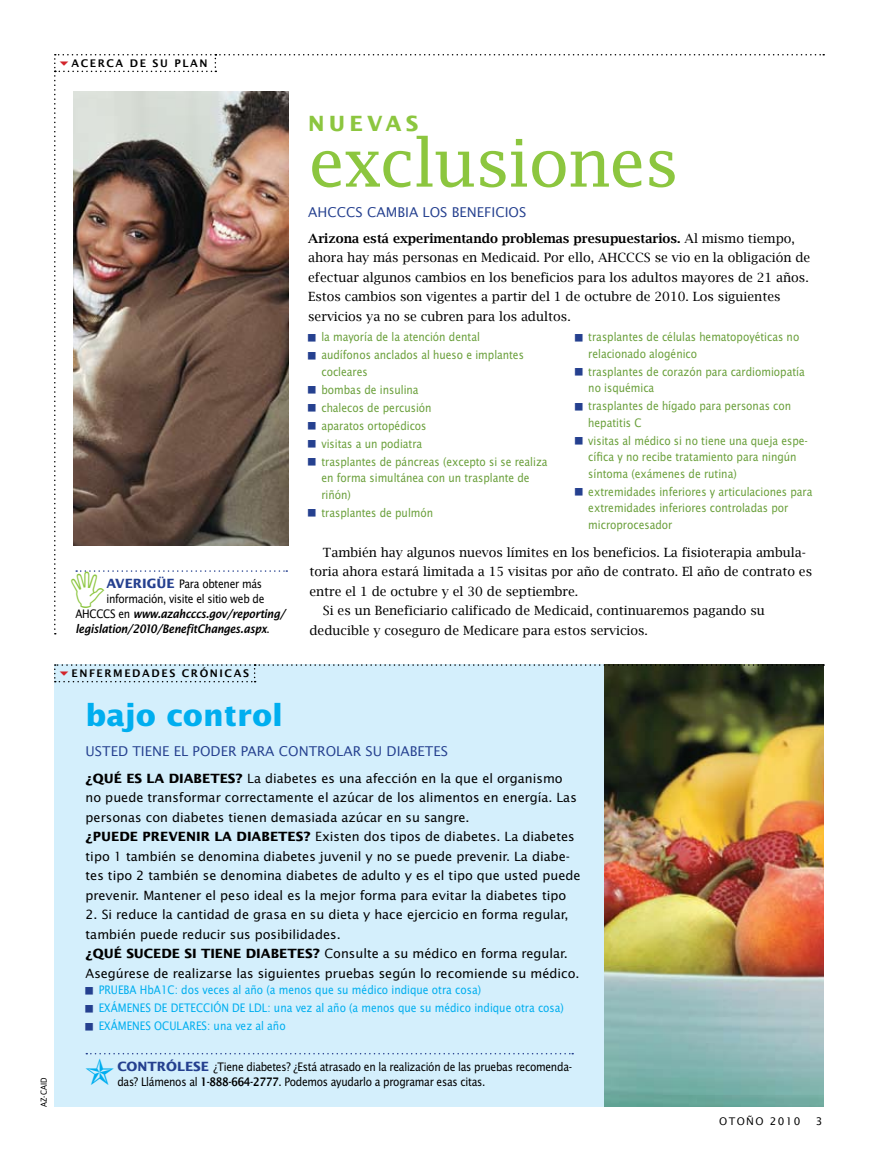
<style>
.page{position:relative;width:878px;height:1161px;background:#fff}
.page>*{position:absolute;margin:0;border:0;box-sizing:border-box;transform-origin:0 0}
.t1{font:66px "Lucida Fax";letter-spacing:-.03em;color:#8cc63f}
.t2{font:700 30px "Lucida Sans Std";color:#00aeef}
.t3{font:700 21px "Lucida Sans Std";color:#8cc63f}
.t4{font:13.5px "Lucida Sans Std";color:#25408f}
.t5{font:12.75px/19.5px "Lucida Sans Std";color:#000}
.t6{font:12.75px/16.5px "Lucida Sans Nar EF";color:#6ba03c}
.t7{font:12.75px/19.5px "Lucida Bright";color:#000}
.t8{font:12.75px/15px "Lucida Sans Nar EF";letter-spacing:-.02em;color:#000}
.t9{font:12.75px/18px "Lucida Sans Nar EF";color:#00aeef}
.t10{font:12.75px/15px "Lucida Sans Nar EF Dem Bol Ita";letter-spacing:-.02em;color:#000}
.t11{font:700 12.75px "Lucida Sans Std";color:#25408f}
.t12{font:600 10.5px "Lucida Sans";letter-spacing:.15em;color:#000}
.t13{font:10.5px "Lucida Sans Std";letter-spacing:.13em;color:#000}
.t14{font:9px "Lucida Sans Nar EF";color:#000}
.s1{font-family:"Lucida Sans Std";font-weight:700;color:#25408f}
.s2{font-family:"Lucida Sans Nar EF"}
.s3{font-weight:600}
.s4{font-weight:700}
.s5{font-family:"Lucida Sans Nar EF Dem Bol"}
</style>
<div class="page">
<div style="left:54px;top:664px;width:770px;height:443px;background:#d4effc"></div>
<img style="left:604px;top:682px;width:220px;height:425px">
<svg style="left:86px;top:1053px;width:487px;height:2px"></svg>
<svg style="left:54px;top:54px;width:770px;height:580px"></svg>
<svg style="left:54px;top:664px;width:770px;height:18px"></svg>
<p class="t14" style="left:39px;top:1107px;width:31px;rotate:-90deg">AZ-CAID</p>
<p class="t12" style="left:71px;top:57px;width:136px">ACERCA DE SU PLAN</p>
<p class="t8" style="left:106px;top:577px;width:160px"><span class="s1">AVERIGÜE</span> Para obtener más información, visite el sitio web de</p>
<p class="t10" style="left:75px;top:607px;width:211px"><span class="s2">AHCCCS en</span> www.azahcccs.gov/reporting/ legislation/2010/BenefitChanges.aspx<span class="s2">.</span></p>
<p class="t12" style="left:71px;top:667px;width:179px">EN FERMEDADES CRÓN ICAS</p>
<h3 class="t3" style="left:308px;top:112px;width:112px">Nueva s</h3>
<h1 class="t1" style="left:308px;top:125px;width:372px">exclusiones</h1>
<p class="t4" style="left:308px;top:204px;width:159px">AH CCCS CAM BIA LOS BENEFI</p>
<p class="t4" style="left:495px;top:204px;width:32px">CIOS</p>
<p class="t7" style="left:308px;top:229px;width:503px"><span class="s3">Arizona está experimentando problemas presupuestarios.</span> Al mismo tiempo, ahora hay más personas en Medicaid. Por ello, AHCCCS se vio en la obligación de efectuar algunos cambios en los beneficios para los adultos mayores de 21 años.<br>Estos cambios son vigentes a partir del 1 de octubre de 2010. Los siguientes servicios ya no se cubren para los adultos.</p>
<p class="t6" style="left:588px;top:329px;width:212px">trasplantes de células hematopoyéticas no relacionado alogénico</p>
<p class="t6" style="left:588px;top:363px;width:218px">trasplantes de corazón para cardiomiopatía no isquémica</p>
<p class="t6" style="left:588px;top:398px;width:204px">trasplantes de hígado para personas con hepatitis C</p>
<p class="t6" style="left:588px;top:432px;width:221px">visitas al médico si no tiene una queja espe&shy;cífica y no recibe tratamiento para ningún síntoma (exámenes de rutina)</p>
<p class="t6" style="left:588px;top:483px;width:225px">extremidades inferiores y articulaciones para extremidades inferiores controladas por microprocesador</p>
<p class="t7" style="left:323px;top:542px;width:484px">También hay algunos nuevos límites en los beneficios. La fisioterapia ambula-</p>
<p class="t7" style="left:309px;top:562px;width:504px">toria ahora estará limitada a 15 visitas por año de contrato. El año de contrato es</p>
<p class="t7" style="left:309px;top:581px;width:270px">entre el 1 de octubre y el 30 de septiembre.</p>
<p class="t7" style="left:323px;top:601px;width:443px">Si es un Beneficiario calificado de Medicaid, continuaremos pagando su</p>
<p class="t7" style="left:309px;top:620px;width:340px">deducible y coseguro de Medicare para estos servicios.</p>
<p class="t6" style="left:321px;top:328px;width:204px;line-height:18px">la mayoría de la atención dental audífonos anclados al hueso e implantes</p>
<p class="t6" style="left:321px;top:362px;width:228px;line-height:18px">cocleares<br>bombas de insulina<br>chalecos de percusión<br>aparatos ortopédicos<br>visitas a un podiatra<br>trasplantes de páncreas (excepto si se realiza</p>
<p class="t6" style="left:321px;top:470px;width:210px">en forma simultánea con un trasplante de riñón)</p>
<p class="t6" style="left:321px;top:504px;width:113px">trasplantes de pulmón</p>
<h2 class="t2" style="left:86px;top:699px;width:199px">bajo control</h2>
<p class="t4" style="left:86px;top:744px;width:26px">USTED</p>
<p class="t4" style="left:132px;top:744px;width:9px">TIENE</p>
<p class="t4" style="left:174px;top:744px;width:29px">EL PODER</p>
<p class="t4" style="left:241px;top:744px;width:10px">PARA</p>
<p class="t4" style="left:279px;top:744px;width:20px">CONTRO</p>
<p class="t4" style="left:336px;top:744px;width:113px">LAR SU DIABETES</p>
<p class="t5" style="left:86px;top:768px;width:496px"><span class="s4">¿QU É ES LA DIABETES?</span> La diabetes es una afección en la que el organismo no puede transformar correctamente el azúcar de los alimentos en energía. Las personas con diabetes tienen demasiada azúcar en su sangre.<br><span class="s4">¿PUEDE PREVENIR LA DIABETES?</span> Existen dos tipos de diabetes. La diabetes tipo 1 también se denomina diabetes juvenil y no se puede prevenir. La diabe&shy;tes tipo 2 también se denomina diabetes de adulto y es el tipo que usted puede prevenir. Mantener el peso ideal es la mejor forma para evitar la diabetes tipo</p>
<p class="t5" style="left:86px;top:905px;width:495px">2. Si reduce la cantidad de grasa en su dieta y hace ejercicio en forma regular, también puede reducir sus posibilidades.<br><span class="s4">¿QU É SUCEDE SI TIENE DIABETES?</span> Consulte a su médico en forma regular.<br>Asegúrese de realizarse las siguientes pruebas según lo recomiende su médico.</p>
<p class="t9" style="left:99px;top:981px;width:466px">PRUEBA HbA1C: dos veces al año (a menos que su médico indique otra cosa)<br>EXÁMENES DE DETECCIÓN DE LDL: una vez al año (a menos que su médico indique otra cosa)<br>EXÁMENES OCULARES: una vez al año</p>
<p class="t11" style="left:117px;top:1059px;width:69px">CONTRÓLESE</p>
<p class="t8" style="left:117px;top:1059px;width:456px;text-indent:96px">¿Tiene diabetes? ¿Está atrasado en la realización de las pruebas recomenda&shy;das? Llámenos al <span class="s5">1-888-664-2777</span>. Podemos ayudarlo a programar esas citas.</p>
<p class="t13" style="left:719px;top:1115px;width:83px">otoño 2010</p>
<p class="t13" style="left:815px;top:1115px;width:8px">3</p>
</div>
